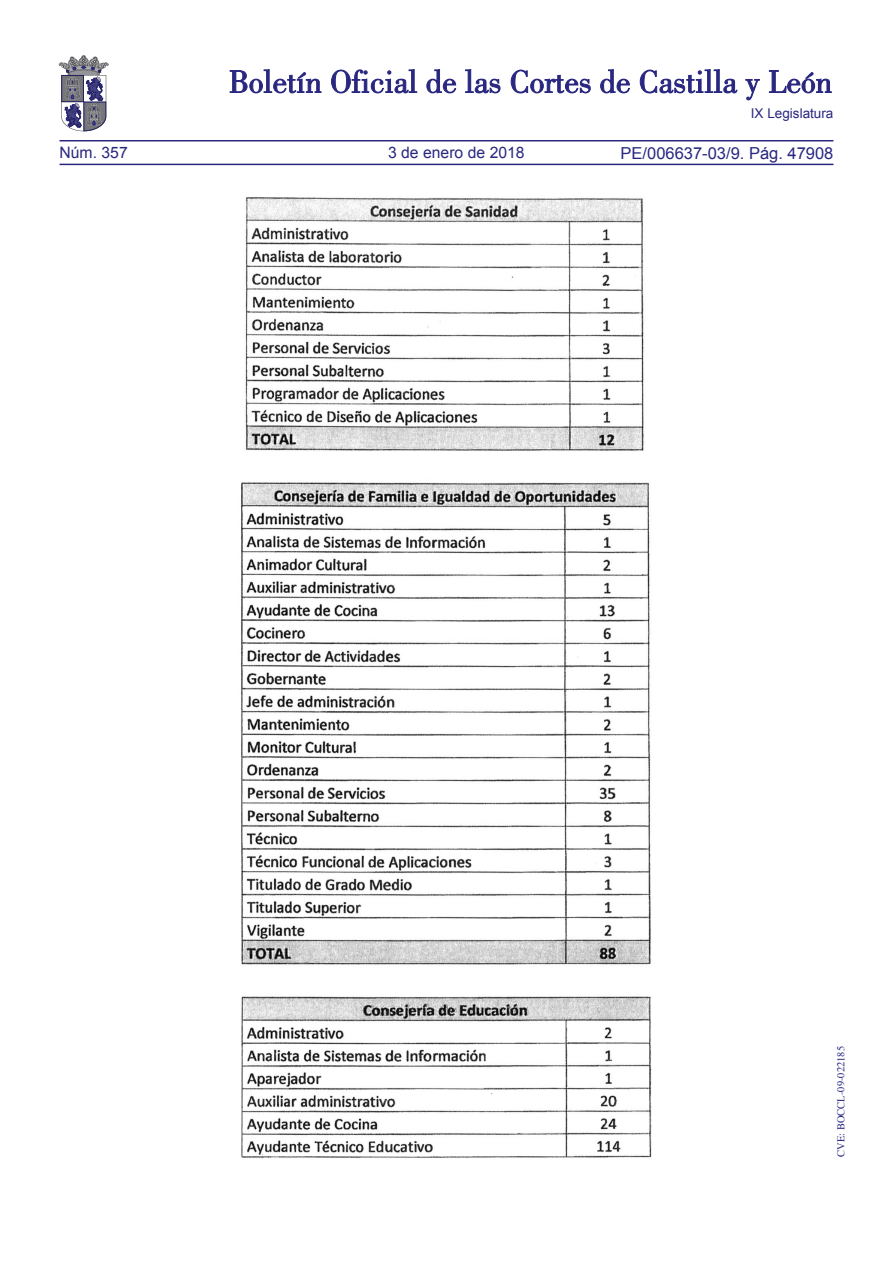
<style>
.page{position:relative;width:893px;height:1263px;background:#fff}
.page>*{position:absolute;margin:0;border:0;box-sizing:border-box;transform-origin:0 0}
.t1{font:16.5px "Arial";color:#292780}
.t2{font:15.75px "Arial";color:#292780}
.t3{font:13.5px "Arial";color:#292780}
.t4{font:10.5px "Times";color:#292780}
</style>
<div class="page">
<hr style="left:60px;top:164px;width:773px;height:1px;background:#292780">
<hr style="left:60px;top:140px;width:773px;height:1px;background:#292780">
<svg style="left:230px;top:69px;width:91px;height:24px"></svg>
<svg style="left:331px;top:69px;width:86px;height:24px"></svg>
<svg style="left:426px;top:69px;width:30px;height:24px"></svg>
<svg style="left:465px;top:69px;width:35px;height:24px"></svg>
<svg style="left:511px;top:70px;width:80px;height:23px"></svg>
<svg style="left:600px;top:69px;width:30px;height:24px"></svg>
<svg style="left:640px;top:69px;width:97px;height:24px"></svg>
<svg style="left:745px;top:79px;width:15px;height:21px"></svg>
<svg style="left:769px;top:70px;width:62px;height:23px"></svg>
<svg style="left:59px;top:55px;width:49px;height:76px"></svg>
<img style="left:240px;top:196px;width:412px;height:963px">
<p class="t2" style="left:60px;top:142px;width:70px">Núm. 357</p>
<p class="t2" style="left:388px;top:142px;width:138px">3 de enero de 2018</p>
<p class="t3" style="left:751px;top:105px;width:84px">IX Legislatura</p>
<p class="t1" style="left:621px;top:142px;width:214px">PE/006637-03/9. Pág. 47908</p>
<p class="t4" style="left:831px;top:1157px;width:112px;rotate:-90deg">CVE: BOCCL-09-022185</p>
</div>
